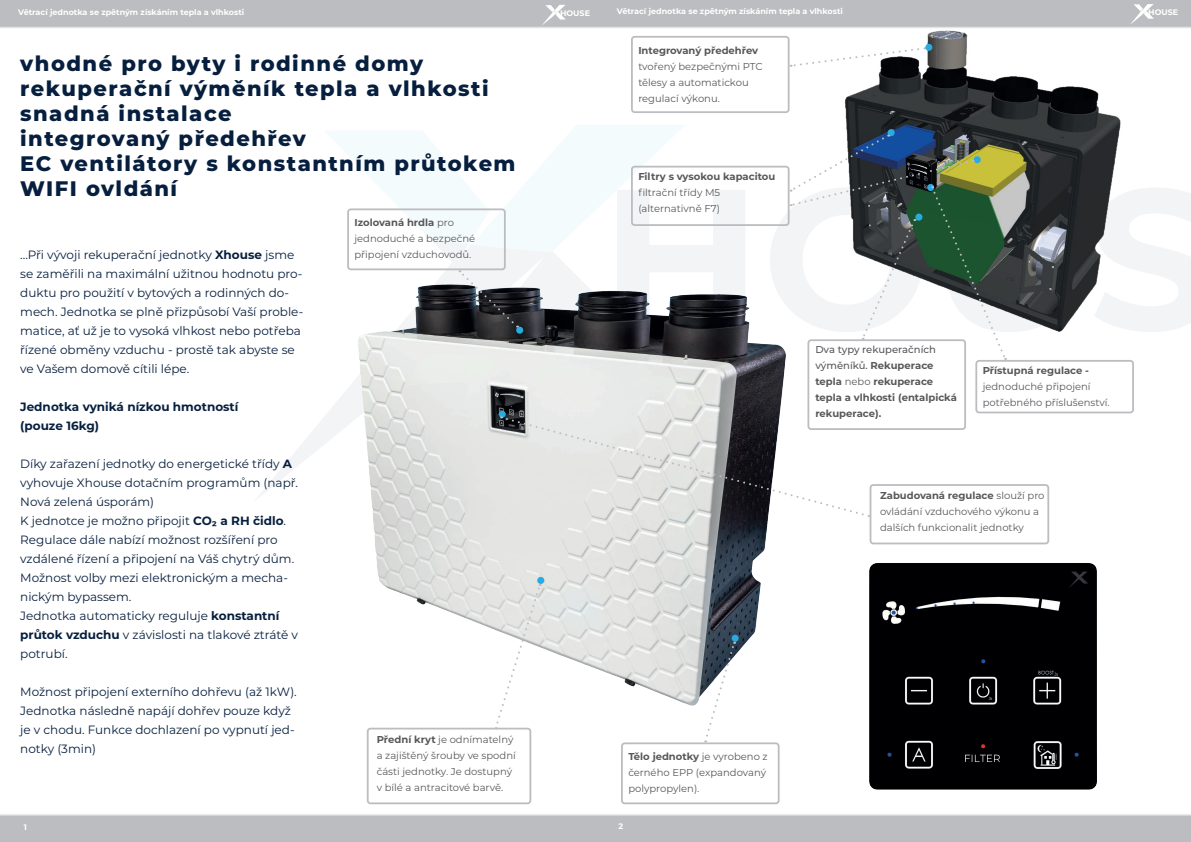
<style>
.page{position:relative;width:1191px;height:842px;background:#fff}
.page>*{position:absolute;margin:0;border:0;box-sizing:border-box;transform-origin:0 0}
.t1{font:800 21px/25px "Montserrat";letter-spacing:.07em;color:#071f3e}
.t2{font:12px/19px "Montserrat";color:#071f3e}
.t3{font:700 12px/19px "Montserrat";color:#071f3e}
.t4{font:10px/16px "Montserrat";color:#57585a}
.t5{font:700 10px/16px "Montserrat";color:#57585a}
.t6{font:700 8px "Montserrat";color:#fff}
.s1{font-weight:700}
.s2{font-weight:500}
.s3{font-weight:400}
</style>
<div class="page">
<svg style="left:326px;top:125px;width:360px;height:115px"></svg>
<img style="left:257px;top:241px;width:695px;height:507px">
<div style="left:0;top:814px;width:1191px;height:28px;background:#bcbdc0"></div>
<img style="left:845px;top:30px;width:276px;height:302px">
<div style="left:731px;top:635px;width:7px;height:7px;background:#29abe2;border-radius:50%"></div>
<div style="left:621px;top:742px;width:158px;height:62px;border:2px solid #bcbdc0;border-radius:3px"></div>
<svg style="left:704px;top:642px;width:32px;height:100px"></svg>
<svg style="left:790px;top:47px;width:135px;height:21px"></svg>
<div style="left:925px;top:44px;width:7px;height:7px;background:#29abe2;border-radius:50%"></div>
<div style="left:631px;top:36px;width:158px;height:77px;border:2px solid #bcbdc0;border-radius:3px"></div>
<div style="left:631px;top:166px;width:158px;height:60px;border:2px solid #bcbdc0;border-radius:3px"></div>
<div style="left:887px;top:129px;width:7px;height:7px;background:#29abe2;border-radius:50%"></div>
<div style="left:807px;top:339px;width:159px;height:91px;border:2px solid #bcbdc0;border-radius:3px"></div>
<svg style="left:790px;top:135px;width:216px;height:225px"></svg>
<div style="left:975px;top:360px;width:159px;height:53px;border:2px solid #bcbdc0;border-radius:3px"></div>
<div style="left:367px;top:728px;width:164px;height:76px;border:2px solid #bcbdc0;border-radius:3px"></div>
<svg style="left:495px;top:584px;width:46px;height:145px"></svg>
<div style="left:537px;top:577px;width:7px;height:7px;background:#29abe2;border-radius:50%"></div>
<div style="left:498px;top:411px;width:8px;height:7px;background:#29abe2;border-radius:50%"></div>
<svg style="left:501px;top:416px;width:368px;height:101px"></svg>
<div style="left:869px;top:484px;width:180px;height:60px;border:2px solid #bcbdc0;border-radius:3px"></div>
<svg style="left:459px;top:270px;width:59px;height:58px"></svg>
<div style="left:516px;top:327px;width:7px;height:7px;background:#29abe2;border-radius:50%"></div>
<div style="left:347px;top:208px;width:159px;height:62px;border:2px solid #bcbdc0;border-radius:3px"></div>
<img style="left:864px;top:557px;width:233px;height:233px">
<div style="left:0;top:0;width:1191px;height:29px;background:#bcbdc0"></div>
<svg style="left:542px;top:5px;width:24px;height:20px"></svg>
<svg style="left:1130px;top:4px;width:24px;height:21px"></svg>
<p class="t6" style="left:18px;top:7px;width:228px">Větrací jednotka se zpětným získáním tepla a vlhkosti</p>
<p class="t6" style="left:560px;top:8px;width:31px">HOUSE</p>
<p class="t6" style="left:617px;top:5px;width:228px">Větrací jednotka se zpětným získáním tepla a vlhkosti</p>
<p class="t6" style="left:1148px;top:7px;width:31px">HOUSE</p>
<h1 class="t1" style="left:20px;top:50px;width:497px">vhodné pro byty i rodinné domy rekuperační výměník tepla a vlhkosti snadná instalace<br>integrovaný předehřev<br>EC ventilátory s konstantním průtokem<br>WIFI ovldání</h1>
<p class="t2" style="left:20px;top:244px;width:284px">...Při vývoji rekuperační jednotky <span class="s1">Xhouse</span> jsme se zaměřili na maximální užitnou hodnotu pro&shy;duktu pro použití v bytových a rodinných do&shy;mech. Jednotka se plně přizpůsobí Vaší proble&shy;matice, ať už je to vysoká vlhkost nebo potřeba řízené obměny vzduchu - prostě tak abyste se ve Vašem domově cítili lépe.</p>
<p class="t3" style="left:20px;top:396px;width:220px">Jednotka vyniká nízkou hmotností (pouze 16kg)</p>
<p class="t2" style="left:20px;top:453px;width:279px">Díky zařazení jednotky do energetické třídy <span class="s1">A </span>vyhovuje Xhouse dotačním programům (např.<br>Nová zelená úsporám)<br>K jednotce je možno připojit <span class="s1">CO2 a RH čidlo</span>.<br>Regulace dále nabízí možnost rozšíření pro vzdálené řízení a připojení na Váš chytrý dům.<br>Možnost volby mezi elektronickým a mecha&shy;nickým bypassem.<br>Jednotka automaticky reguluje <span class="s1">konstantní průtok vzduchu</span> v závislosti na tlakové ztrátě v potrubí.</p>
<p class="t2" style="left:20px;top:681px;width:278px">Možnost připojení externího dohřevu (až 1kW).<br>Jednotka následně napájí dohřev pouze když je v chodu. Funkce dochlazení po vypnutí jed&shy;notky (3min)</p>
<p class="t4" style="left:354px;top:214px;width:122px"><span class="s1">Izolovaná hrdla</span> pro jednoduché a bezpečné připojení vzduchovodů.</p>
<p class="t4" style="left:377px;top:731px;width:141px"><span class="s1">Přední kryt</span> je odnímatelný a zajištěný šrouby ve spodní části jednotky. Je dostupný v bílé a antracitové barvě.</p>
<p class="t5" style="left:638px;top:41px;width:121px">Integrovaný předehřev</p>
<p class="t4" style="left:638px;top:58px;width:126px">tvořený bezpečnými PTC tělesy a automatickou regulací výkonu.</p>
<p class="t5" style="left:638px;top:168px;width:138px">Filtry s vysokou kapacitou</p>
<p class="t4" style="left:638px;top:184px;width:83px">filtrační třídy M5 (alternativně F7)</p>
<p class="t4" style="left:628px;top:748px;width:141px"><span class="s1">Tělo jednotky</span> je vyrobeno z černého EPP (expandovaný polypropylen).</p>
<p class="t6" style="left:24px;top:821px;width:5px">1</p>
<p class="t6" style="left:618px;top:820px;width:5px">2</p>
<p class="t5" style="left:815px;top:341px;width:143px"><span class="s2">Dva typy rekuperačních výměníků.</span> Rekuperace tepla <span class="s3">nebo</span> rekuperace tepla a vlhkosti (entalpická rekuperace).</p>
<p class="t5" style="left:982px;top:362px;width:108px">Přístupná regulace -</p>
<p class="t4" style="left:982px;top:378px;width:128px">jednoduché připojení potřebného příslušenství.</p>
<p class="t4" style="left:880px;top:487px;width:166px"><span class="s1">Zabudovaná regulace</span> slouží pro ovládání vzduchového výkonu a dalších funkcionalit jednotky</p>
</div>
